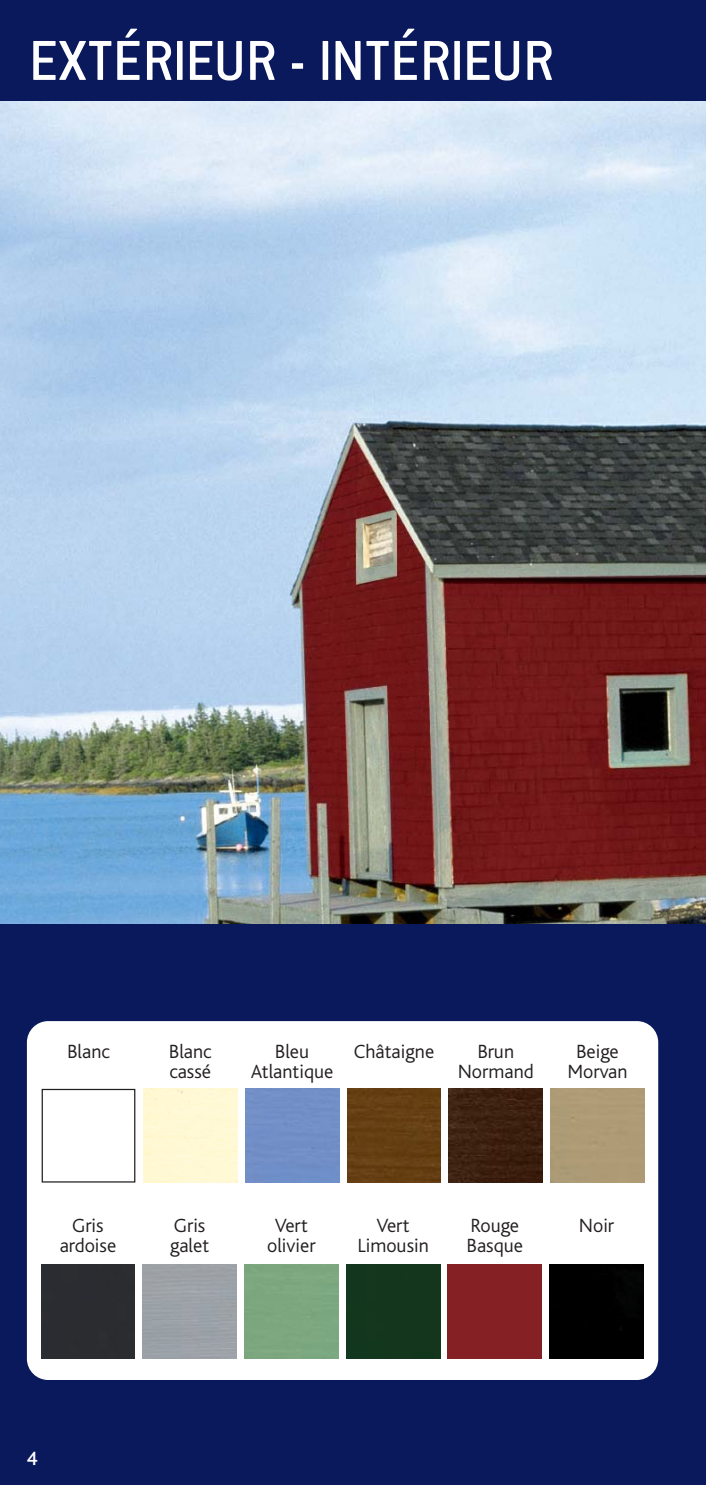
<style>
.page{position:relative;width:706px;height:1485px;background:#fff}
.page>*{position:absolute;margin:0;border:0;box-sizing:border-box;transform-origin:0 0}
.t1{font:500 61.75px "Conduit ITC";color:#fff}
.t2{font:300 20px/20px "Bliss";color:#231f20;text-align:center}
.t3{font:500 20px "Bliss";color:#fff}
</style>
<div class="page">
<img style="left:0;top:100px;width:705px;height:824px">
<div style="left:0;top:924px;width:705px;height:560px;background:#0a185c"></div>
<div style="left:0;top:0;width:705px;height:100px;background:#0a185c"></div>
<svg style="left:27px;top:1020px;width:631px;height:359px;background:#e7ebea"></svg>
<div style="left:550px;top:1088px;width:94px;height:94px;background:#ae9b76"></div>
<img style="left:448px;top:1088px;width:94px;height:94px">
<div style="left:42px;top:1088px;width:93px;height:94px;border:1px solid #231f20"></div>
<div style="left:41px;top:1264px;width:94px;height:93px;background:#2b2c30"></div>
<div style="left:346px;top:1264px;width:94px;height:93px;background:#13361d"></div>
<div style="left:347px;top:1088px;width:93px;height:94px;background:#653f12"></div>
<div style="left:448px;top:1264px;width:93px;height:93px;background:#852124"></div>
<div style="left:549px;top:1264px;width:94px;height:93px;background:#000"></div>
<h1 class="t1" style="left:29px;top:39px;width:527px">EXTÉRIEUR - INTÉRIEUR</h1>
<p class="t2" style="left:67px;top:1042px;width:44px">Blanc</p>
<p class="t2" style="left:567px;top:1042px;width:62px">Beige<br>Morvan</p>
<p class="t2" style="left:169px;top:1042px;width:44px;text-align:left">Blanc cassé</p>
<p class="t2" style="left:353px;top:1042px;width:82px">Châtaigne</p>
<p class="t2" style="left:457px;top:1042px;width:78px">Brun<br>Normand</p>
<p class="t2" style="left:251px;top:1042px;width:84px">Bleu<br>Atlantique</p>
<p class="t2" style="left:60px;top:1216px;width:58px">Gris ardoise</p>
<p class="t2" style="left:170px;top:1216px;width:40px;text-align:left">Gris galet</p>
<p class="t2" style="left:267px;top:1216px;width:50px">Vert olivier</p>
<p class="t2" style="left:357px;top:1216px;width:73px">Vert<br>Limousin</p>
<p class="t2" style="left:466px;top:1216px;width:58px;text-align:left">Rouge<br>Basque</p>
<p class="t2" style="left:578px;top:1216px;width:37px">Noir</p>
<p class="t3" style="left:27px;top:1451px;width:12px">4</p>
</div>
